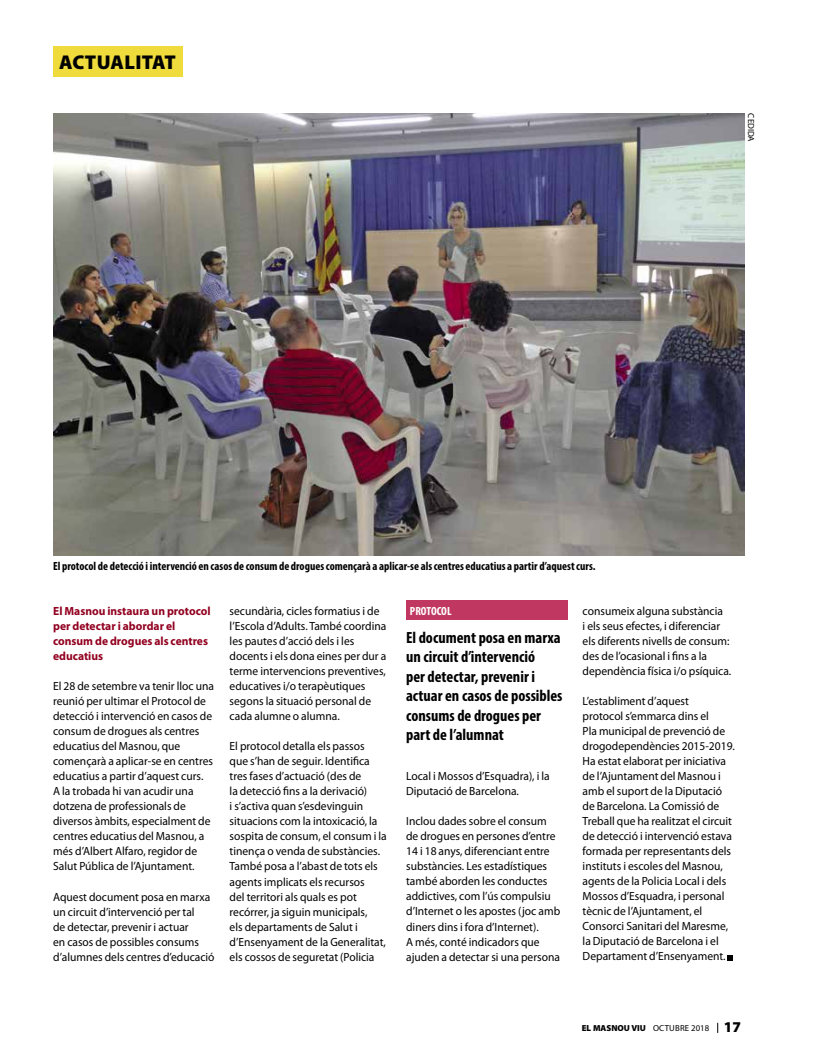
<style>
.page{position:relative;width:815px;height:1053px;background:#fff}
.page>*{position:absolute;margin:0;border:0;box-sizing:border-box;transform-origin:0 0}
.t1{font:900 20px "Myriad Pro";letter-spacing:.02em;color:#000}
.t2{font:700 condensed 16.25px/19.5px "Myriad Pro";color:#000}
.t3{font:11.88px/15px "Myriad Pro";color:#000}
.t4{font:700 condensed 11.88px "Myriad Pro";color:#000}
.t5{font:700 11.88px/15px "Myriad Pro";color:#920020}
.t6{font:700 condensed 11.88px "Myriad Pro";color:#fff}
.t7{font:900 8.75px "Myriad Pro";color:#000}
.t8{font:8.75px "Myriad Pro";color:#000}
.s1{font-weight:400}
.s2{font-size:15px}
</style>
<div class="page">
<div style="left:53px;top:46px;width:130px;height:31px;background:#efdb3b"></div>
<svg style="left:728px;top:955px;width:5px;height:5px"></svg>
<div style="left:406px;top:600px;width:162px;height:20px;background:#c03862"></div>
<img style="left:53px;top:113px;width:691px;height:442px">
<h1 class="t1" style="left:59px;top:49px;width:118px">ACTUALITAT</h1>
<p class="t8" style="left:756px;top:113px;width:30px;rotate:90deg">CEDIDA</p>
<p class="t4" style="left:53px;top:559px;width:544px">El protocol de detecció i intervenció en casos de consum de drogues començarà a aplicar-se als centres educatius a partir d’aquest curs.</p>
<p class="t3" style="left:230px;top:603px;width:158px">secundària, cicles formatius i de l’Escola d’Adults. També coordina les pautes d’acció dels i les docents i els dona eines per dur a terme intervencions preventives, educatives i/o terapèutiques segons la situació personal de cada alumne o alumna.</p>
<p class="t3" style="left:230px;top:738px;width:159px">El protocol detalla els passos<br>que s’han de seguir. Identifica tres fases d’actuació (des de<br>la detecció fins a la derivació)<br>i s’activa quan s’esdevinguin situacions com la intoxicació, la sospita de consum, el consum i la tinença o venda de substàncies.<br>També posa a l’abast de tots els agents implicats els recursos<br>del territori als quals es pot recórrer, ja siguin municipals,<br>els departaments de Salut i d’Ensenyament de la Generalitat, els cossos de seguretat (Policia</p>
<p class="t3" style="left:583px;top:603px;width:150px">consumeix alguna substància<br>i els seus efectes, i diferenciar els diferents nivells de consum: des de l’ocasional i fins a la dependència física i/o psíquica.</p>
<p class="t3" style="left:583px;top:693px;width:154px">L’establiment d’aquest<br>protocol s’emmarca dins el<br>Pla municipal de prevenció de drogodependències 2015-2019.<br>Ha estat elaborat per iniciativa de l’Ajuntament del Masnou i amb el suport de la Diputació de Barcelona. La Comissió de<br>Treball que ha realitzat el circuit de detecció i intervenció estava formada per representants dels instituts i escoles del Masnou, agents de la Policia Local i dels<br>Mossos d’Esquadra, i personal tècnic de l’Ajuntament, el<br>Consorci Sanitari del Maresme, la Diputació de Barcelona i el<br>Departament d’Ensenyament.</p>
<p class="t5" style="left:53px;top:603px;width:159px">El Masnou instaura un protocol per detectar i abordar el consum de drogues als centres educatius</p>
<p class="t3" style="left:53px;top:678px;width:162px">El 28 de setembre va tenir lloc una reunió per ultimar el Protocol de detecció i intervenció en casos de consum de drogues als centres educatius del Masnou, que començarà a aplicar-se en centres educatius a partir d’aquest curs.<br>A la trobada hi van acudir una dotzena de professionals de diversos àmbits, especialment de centres educatius del Masnou, a més d’Albert Alfaro, regidor de<br>Salut Pública de l’Ajuntament.</p>
<p class="t3" style="left:53px;top:888px;width:163px">Aquest document posa en marxa un circuit d’intervenció per tal<br>de detectar, prevenir i actuar<br>en casos de possibles consums d’alumnes dels centres d’educació</p>
<p class="t6" style="left:410px;top:604px;width:43px">PROTOCOL</p>
<h2 class="t2" style="left:406px;top:627px;width:158px">El document posa en marxa un circuit d’intervenció<br>per detectar, prevenir i actuar en casos de possibles consums de drogues per part de l’alumnat</h2>
<p class="t3" style="left:406px;top:768px;width:145px">Local i Mossos d’Esquadra), i la<br>Diputació de Barcelona.</p>
<p class="t3" style="left:406px;top:813px;width:156px">Inclou dades sobre el consum de drogues en persones d’entre<br>14 i 18 anys, diferenciant entre substàncies. Les estadístiques també aborden les conductes addictives, com l’ús compulsiu d’Internet o les apostes (joc amb diners dins i fora d’Internet).<br>A més, conté indicadors que ajuden a detectar si una persona</p>
<p class="t7" style="left:582px;top:1022px;width:161px">EL MASNOU VIU <span class="s1">OCTUBRE 2018</span> <span class="s2">17</span></p>
</div>
